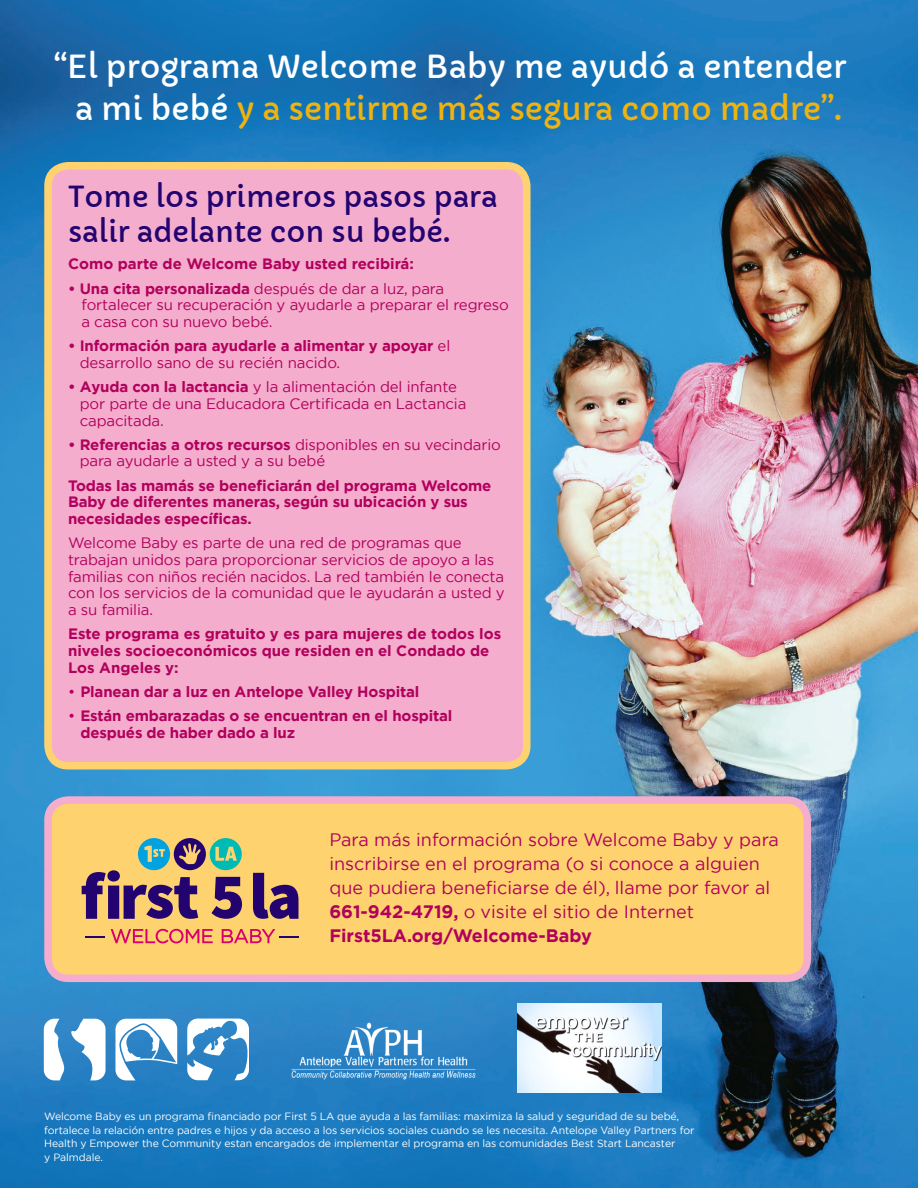
<style>
.page{position:relative;width:918px;height:1188px;background:#fff}
.page>*{position:absolute;margin:0;border:0;box-sizing:border-box;transform-origin:0 0}
.No_Spacing{font:31.2px/42.5px "Capriola";color:#fff;text-align:center}
.t1{font:28.5px/34.7px "Capriola";color:#22036f}
.t2{font:18px/24px "Gotham";color:#b1015c}
.t3{font:15px/16.6px "Gotham";letter-spacing:-.01em;color:#b1015c}
.List_Paragraph{font:700 15px/16.6px "Gotham";letter-spacing:-.01em;color:#b1015c}
.t4{font:10.5px/13.5px "Gotham";letter-spacing:-.01em;color:#fff}
.s1{color:#efb310}
.s2{font-weight:700}
.s3{font-weight:400}
</style>
<div class="page">
<img style="left:0;top:0;width:918px;height:1188px">
<div style="left:48px;top:166px;width:479px;height:600px;background:#f5adce;border-radius:20px"></div>
<div style="left:44px;top:162px;width:487px;height:608px;border:8px solid #fed36f;border-radius:20px"></div>
<div style="left:48px;top:800px;width:759px;height:178px;background:#fed36f;border-radius:20px"></div>
<div style="left:44px;top:796px;width:767px;height:186px;border:8px solid #f5adce;border-radius:20px"></div>
<svg style="left:111px;top:929px;width:102px;height:14px"></svg>
<svg style="left:86px;top:936px;width:19px;height:2px"></svg>
<svg style="left:222px;top:929px;width:76px;height:14px"></svg>
<svg style="left:82px;top:838px;width:160px;height:81px"></svg>
<svg style="left:253px;top:873px;width:45px;height:46px"></svg>
<svg style="left:44px;top:1019px;width:62px;height:61px"></svg>
<svg style="left:187px;top:1019px;width:62px;height:61px"></svg>
<svg style="left:115px;top:1019px;width:63px;height:62px"></svg>
<img style="left:290px;top:1022px;width:185px;height:58px">
<img style="left:518px;top:1004px;width:143px;height:88px">
<p class="No_Spacing" style="left:54px;top:46px;width:794px">“El programa Welcome Baby me ayudó a entender a mi bebé <span class="s1">y a sentirme más segura como madre”.</span></p>
<p class="t1" style="left:68px;top:180px;width:431px">Tome los primeros pasos para salir adelante con su bebé.</p>
<p class="List_Paragraph" style="left:68px;top:256px;width:347px">Como parte de Welcome Baby usted recibirá:</p>
<p class="t3" style="left:82px;top:280px;width:429px;text-indent:-14px"><span class="s2">• Una cita personalizada</span> después de dar a luz, para fortalecer su recuperación y ayudarle a preparar el regreso a casa con su nuevo bebé.</p>
<p class="List_Paragraph" style="left:80px;top:338px;width:372px;text-indent:-12px">• Información para ayudarle a alimentar y apoyar <span class="s3">el desarrollo sano de su recién nacido.</span></p>
<p class="t3" style="left:80px;top:378px;width:388px;text-indent:-12px"><span class="s2">• Ayuda con la lactancia</span> y la alimentación del infante por parte de una Educadora Certificada en Lactancia capacitada.</p>
<p class="t3" style="left:80px;top:436px;width:423px;text-indent:-12px"><span class="s2">• Referencias a otros recursos</span> disponibles en su vecindario para ayudarle a usted y a su bebé</p>
<p class="List_Paragraph" style="left:68px;top:477px;width:425px">Todas las mamás se beneficiarán del programa Welcome<br>Baby de diferentes maneras, según su ubicación y sus necesidades específicas.</p>
<p class="t3" style="left:68px;top:534px;width:438px">Welcome Baby es parte de una red de programas que trabajan unidos para proporcionar servicios de apoyo a las familias con niños recién nacidos. La red también le conecta con los servicios de la comunidad que le ayudarán a usted y a su familia.</p>
<p class="List_Paragraph" style="left:68px;top:626px;width:435px">Este programa es gratuito y es para mujeres de todos los niveles socioeconómicos que residen en el Condado de<br>Los Angeles y:</p>
<p class="List_Paragraph" style="left:68px;top:683px;width:353px"><span class="s3">•</span> Planean dar a luz en Antelope Valley Hospital</p>
<p class="List_Paragraph" style="left:80px;top:707px;width:374px;text-indent:-12px"><span class="s3">•</span> Están embarazadas o se encuentran en el hospital después de haber dado a luz</p>
<p class="t2" style="left:329px;top:827px;width:451px">Para más información sobre Welcome Baby y para inscribirse en el programa (o si conoce a alguien que pudiera beneficiarse de él), llame por favor al <span class="s2">661-942-4719,</span> o visite el sitio de Internet <span class="s2">First5LA.org/Welcome-Baby</span></p>
<p class="t4" style="left:44px;top:1110px;width:652px">Welcome Baby es un programa financiado por First 5 LA que ayuda a las familias: maximiza la salud y seguridad de su bebé, fortalece la relación entre padres e hijos y da acceso a los servicios sociales cuando se les necesita. Antelope Valley Partners for Health y Empower the Community estan encargados de implementar el programa en las comunidades Best Start Lancaster<br>y Palmdale.</p>
</div>
